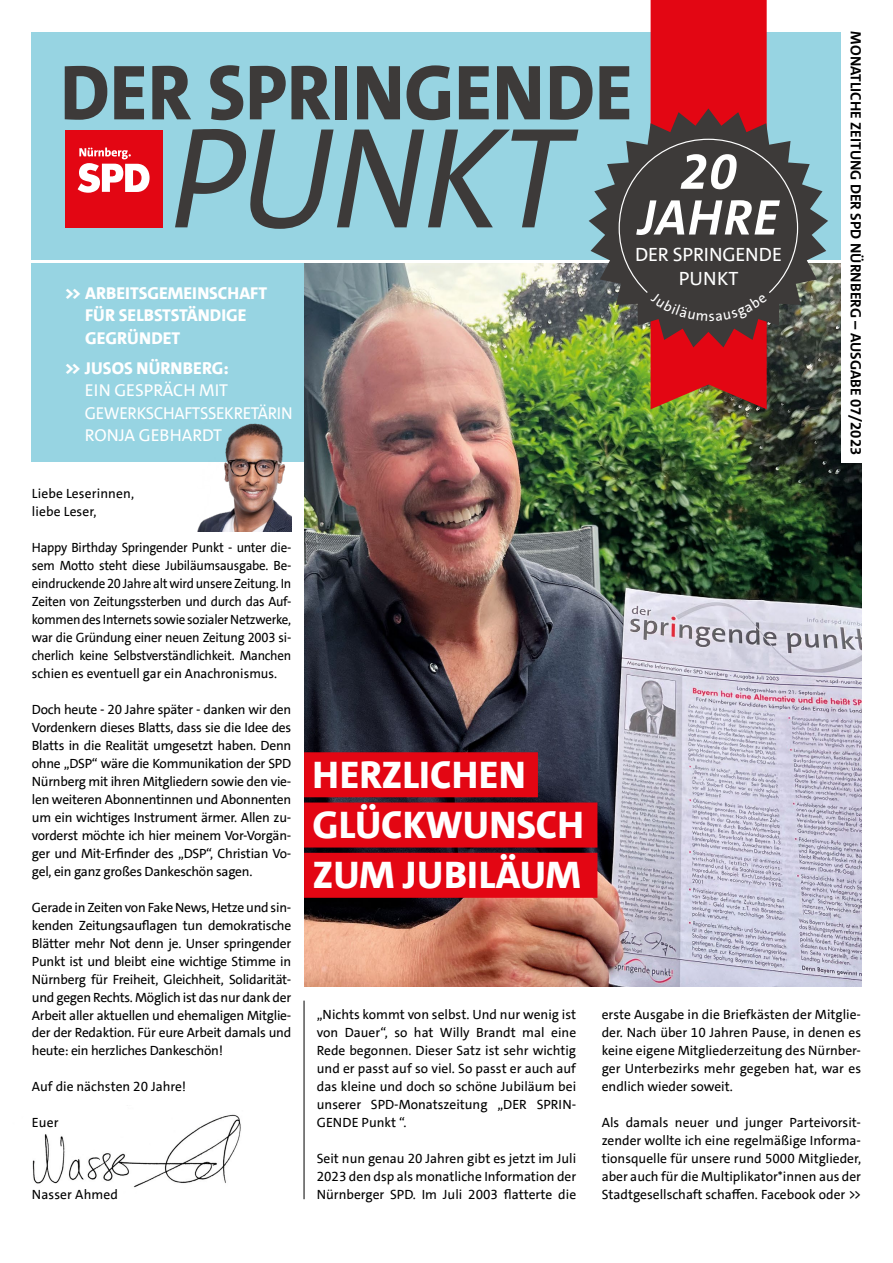
<style>
.page{position:relative;width:893px;height:1263px;background:#fff}
.page>*{position:absolute;margin:0;border:0;box-sizing:border-box;transform-origin:0 0}
.t1{font:italic 144.9px "SPD The Sans";letter-spacing:-.015em;color:#3d3a39;scale:.95 1}
.t2{font:800 78.75px "SPD The Sans";color:#3d3a39;scale:.95 1}
.t3{font:italic 700 50.55px/45.8px "SPD The Sans";letter-spacing:.02em;color:#fff;text-align:center}
.t4{font:800 39px/50.2px "SPD The Sans";color:#fff}
.t5{font:19.5px/24px "SPD The Sans";letter-spacing:-.01em;color:#fff;text-align:center}
.t6{font:800 17.4px/22.5px "SPD The Sans";color:#fff}
.t7{font:17.4px/22.5px "SPD The Sans";letter-spacing:-.02em;color:#fff}
.t8{font:700 15px "SPD The Sans";color:#000}
.t9{font:13.5px/18px "SPD The Sans";color:#000;text-align:justify}
.t10{font:13.5px/18px "SPD The Sans";color:#000;text-align:justify;scale:.96 1}
</style>
<div class="page">
<div style="left:32px;top:264px;width:272px;height:198px;background:#97d4e2"></div>
<img style="left:32px;top:1114px;width:209px;height:74px">
<img style="left:304px;top:264px;width:557px;height:722px">
<div style="left:32px;top:32px;width:810px;height:227px;background:#97d4e2"></div>
<div style="left:65px;top:130px;width:97px;height:97px;background:#e30613"></div>
<svg style="left:78px;top:148px;width:72px;height:45px"></svg>
<svg style="left:651px;top:0;width:116px;height:409px;fill:#e30613"></svg>
<img style="left:589px;top:108px;width:239px;height:239px">
<hr style="left:304px;top:1000px;width:1px;height:199px;background:#000">
<div style="left:842px;top:0;width:51px;height:462px;background:#fff"></div>
<div style="left:304px;top:752px;width:234px;height:45px;background:#e30613"></div>
<div style="left:304px;top:802px;width:293px;height:45px;background:#e30613"></div>
<div style="left:304px;top:853px;width:293px;height:45px;background:#e30613"></div>
<img style="left:198px;top:423px;width:93px;height:108px">
<div style="left:618px;top:138px;width:181px;height:183px;background:#3d3a39"></div>
<h2 class="t2" style="left:60px;top:42px;width:604px">DER SPRINGENDE</h2>
<h1 class="t1" style="left:170px;top:85px;width:422px">PUNKT</h1>
<h3 class="t3" style="left:638px;top:149px;width:142px">20<br>JAHRE</h3>
<p class="t6" style="left:85px;top:282px;width:184px;text-indent:-20px">&gt;&gt; ARBEITSGEMEINSCHAFT<br>FÜR SELBSTSTÄNDIGE<br>GEGRÜNDET</p>
<p class="t6" style="left:65px;top:357px;width:166px">&gt;&gt; JUSOS NÜRNBERG:</p>
<p class="t7" style="left:85px;top:379px;width:209px">EIN GESPRÄCH MIT<br>GEWERKSCHAFTSSEKRETÄRIN<br>RONJA GEBHARDT</p>
<h3 class="t5" style="left:635px;top:243px;width:148px">DER SPRINGENDE<br>PUNKT</h3>
<p class="t8" style="left:866px;top:31px;width:425px;rotate:90deg">MONATLICHE ZEITUNG DER SPD NÜRNBERG – AUSGABE 07/2023</p>
<p class="t9" style="left:32px;top:484px;width:104px">Liebe Leserinnen, liebe Leser,</p>
<p class="t10" style="left:32px;top:538px;width:272px">Happy Birthday Springender Punkt - unter die&shy;sem Motto steht diese Jubiläumsausgabe. Be&shy;eindruckende 20 Jahre alt wird unsere Zeitung. In Zeiten von Zeitungssterben und durch das Auf&shy;kommen des Internets sowie sozialer Netzwerke, war die Gründung einer neuen Zeitung 2003 si&shy;cherlich keine Selbstverständlichkeit. Manchen schien es eventuell gar ein Anachronismus.</p>
<p class="t9" style="left:32px;top:700px;width:261px">Doch heute - 20 Jahre später - danken wir den Vordenkern dieses Blatts, dass sie die Idee des Blatts in die Realität umgesetzt haben. Denn ohne „DSP“ wäre die Kommunikation der SPD Nürnberg mit ihren Mitgliedern sowie den vie&shy;len weiteren Abonnentinnen und Abonnenten um ein wichtiges Instrument ärmer. Allen zu&shy;vorderst möchte ich hier meinem Vor-Vorgän&shy;ger und Mit-Erfinder des „DSP“, Christian Vo&shy;gel, ein ganz großes Dankeschön sagen.</p>
<p class="t9" style="left:32px;top:898px;width:261px">Gerade in Zeiten von Fake News, Hetze und sin&shy;kenden Zeitungsauflagen tun demokratische Blätter mehr Not denn je. Unser springender Punkt ist und bleibt eine wichtige Stimme in Nürnberg für Freiheit, Gleichheit, Solidarität&shy;und gegen Rechts. Möglich ist das nur dank der Arbeit aller aktuellen und ehemaligen Mitglie&shy;der der Redaktion. Für eure Arbeit damals und heute: ein herzliches Dankeschön!</p>
<p class="t9" style="left:32px;top:1078px;width:156px">Auf die nächsten 20 Jahre!</p>
<p class="t9" style="left:32px;top:1114px;width:28px">Euer</p>
<p class="t9" style="left:32px;top:1185px;width:88px">Nasser Ahmed</p>
<h3 class="t4" style="left:313px;top:750px;width:273px">HERZLICHEN<br>GLÜCKWUNSCH<br>ZUM JUBILÄUM</h3>
<p class="t9" style="left:317px;top:1005px;width:261px">„Nichts kommt von selbst. Und nur wenig ist von Dauer“, so hat Willy Brandt mal eine Rede begonnen. Dieser Satz ist sehr wichtig und er passt auf so viel. So passt er auch auf das kleine und doch so schöne Jubiläum bei unserer SPD-Monatszeitung „DER SPRIN-GENDE Punkt “.</p>
<p class="t9" style="left:317px;top:1149px;width:261px">Seit nun genau 20 Jahren gibt es jetzt im Juli 2023 den dsp als monatliche Information der Nürnberger SPD. Im Juli 2003 flatterte die</p>
<p class="t9" style="left:602px;top:1005px;width:261px">erste Ausgabe in die Briefkästen der Mitglie&shy;der. Nach über 10 Jahren Pause, in denen es keine eigene Mitgliederzeitung des Nürnber&shy;ger Unterbezirks mehr gegeben hat, war es endlich wieder soweit.</p>
<p class="t9" style="left:602px;top:1113px;width:261px">Als damals neuer und junger Parteivorsit&shy;zender wollte ich eine regelmäßige Informa&shy;tionsquelle für unsere rund 5000 Mitglieder, aber auch für die Multiplikator*innen aus der Stadtgesellschaft schaffen. Facebook oder &gt;&gt;</p>
</div>
